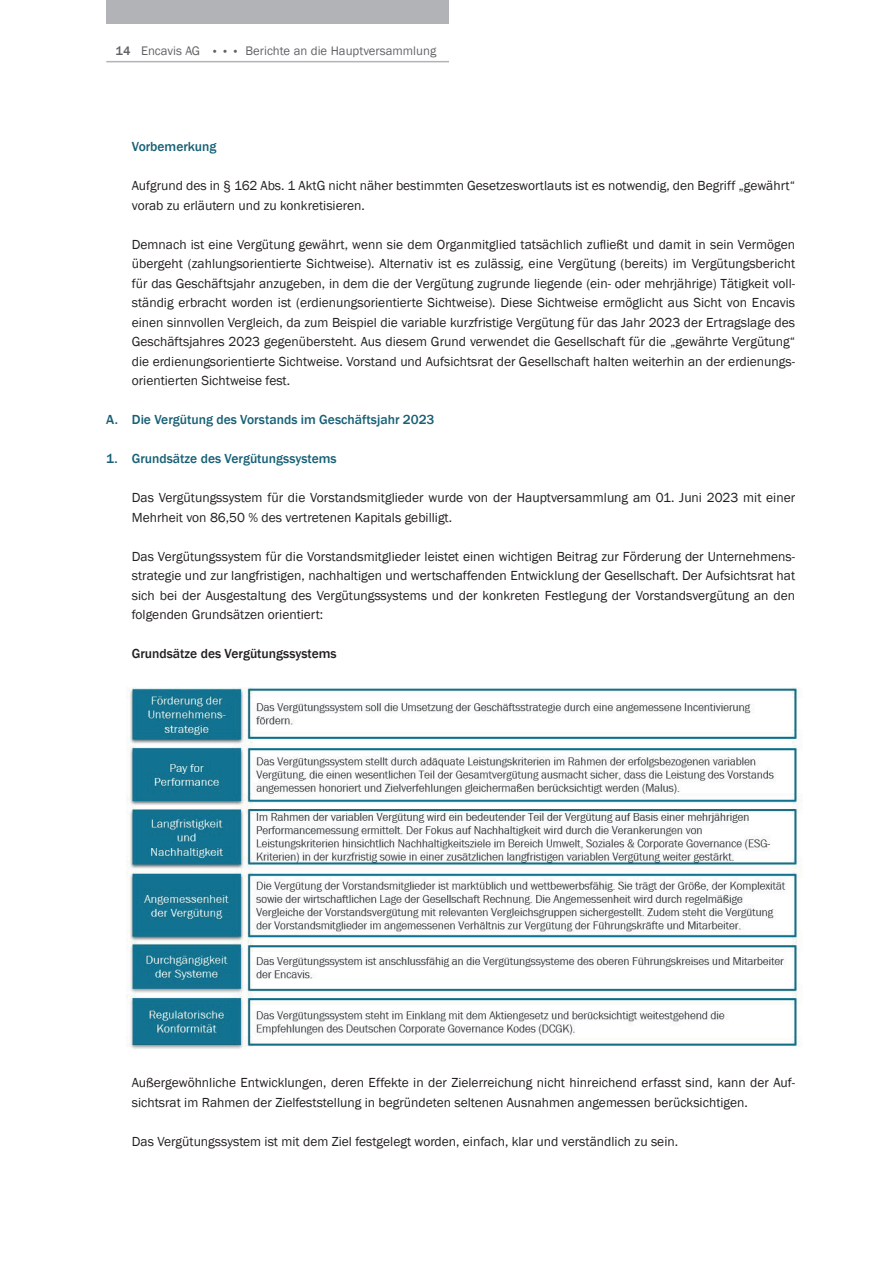
<style>
.page{position:relative;width:893px;height:1263px;background:#fff}
.page>*{position:absolute;margin:0;border:0;box-sizing:border-box;transform-origin:0 0}
.t1{font:13.5px/19.5px "Franklin Gothic";color:#231f20}
.t2{font:500 13.5px "Franklin Gothic";color:#176075}
.t3{font:500 13.5px "Franklin Gothic";color:#231f20}
.t4{font:12.75px "Franklin Gothic";color:#636366}
.s1{font-weight:500}
.s2{font-family:"The Serif"}
</style>
<div class="page">
<div style="left:106px;top:0;width:343px;height:23px;background:#b2b3b7"></div>
<hr style="left:106px;top:61px;width:343px;height:1px;background:#b2b3b7">
<img style="left:126px;top:687px;width:676px;height:362px">
<p class="t4" style="left:116px;top:43px;width:322px"><span class="s1">14</span> Encavis AG <span class="s2">¥ ¥ ¥</span> Berichte an die Hauptversammlung</p>
<p class="t2" style="left:132px;top:138px;width:86px">Vorbemerkung</p>
<p class="t1" style="left:132px;top:176px;width:665px">Aufgrund des in § 162 Abs. 1 AktG nicht näher bestimmten Gesetzeswortlauts ist es notwendig, den Begriff „gewährt“ vorab zu erläutern und zu konkretisieren.</p>
<p class="t1" style="left:132px;top:235px;width:665px;text-align:justify">Demnach ist eine Vergütung gewährt, wenn sie dem Organmitglied tatsächlich zufließt und damit in sein Vermögen übergeht (zahlungsorientierte Sichtweise). Alternativ ist es zulässig, eine Vergütung (bereits) im Vergütungsbericht für das Geschäftsjahr anzugeben, in dem die der Vergütung zugrunde liegende (ein- oder mehrjährige) Tätigkeit voll&shy;ständig erbracht worden ist (erdienungsorientierte Sichtweise). Diese Sichtweise ermöglicht aus Sicht von Encavis einen sinnvollen Vergleich, da zum Beispiel die variable kurzfristige Vergütung für das Jahr 2023 der Ertragslage des Geschäftsjahres 2023 gegenübersteht. Aus diesem Grund verwendet die Gesellschaft für die „gewährte Vergütung“ die erdienungsorientierte Sichtweise. Vorstand und Aufsichtsrat der Gesellschaft halten weiterhin an der erdienungs&shy;orientierten Sichtweise fest.</p>
<p class="t2" style="left:106px;top:411px;width:330px">A. Die Vergütung des Vorstands im Geschäftsjahr 2023</p>
<p class="t2" style="left:106px;top:450px;width:232px">1. Grundsätze des Vergütungssystems</p>
<p class="t1" style="left:132px;top:488px;width:665px">Das Vergütungssystem für die Vorstandsmitglieder wurde von der Hauptversammlung am 01. Juni 2023 mit einer<br>Mehrheit von 86,50 % des vertretenen Kapitals gebilligt.</p>
<p class="t1" style="left:132px;top:547px;width:665px;text-align:justify">Das Vergütungssystem für die Vorstandsmitglieder leistet einen wichtigen Beitrag zur Förderung der Unternehmens&shy;strategie und zur langfristigen, nachhaltigen und wertschaffenden Entwicklung der Gesellschaft. Der Aufsichtsrat hat sich bei der Ausgestaltung des Vergütungssystems und der konkreten Festlegung der Vorstandsvergütung an den folgenden Grundsätzen orientiert:</p>
<p class="t3" style="left:132px;top:645px;width:206px">Grundsätze des Vergütungssystems</p>
<p class="t1" style="left:132px;top:1073px;width:665px">Außergewöhnliche Entwicklungen, deren Effekte in der Zielerreichung nicht hinreichend erfasst sind, kann der Auf&shy;sichtsrat im Rahmen der Zielfeststellung in begründeten seltenen Ausnahmen angemessen berücksichtigen.</p>
<p class="t1" style="left:132px;top:1131px;width:548px">Das Vergütungssystem ist mit dem Ziel festgelegt worden, einfach, klar und verständlich zu sein.</p>
</div>
